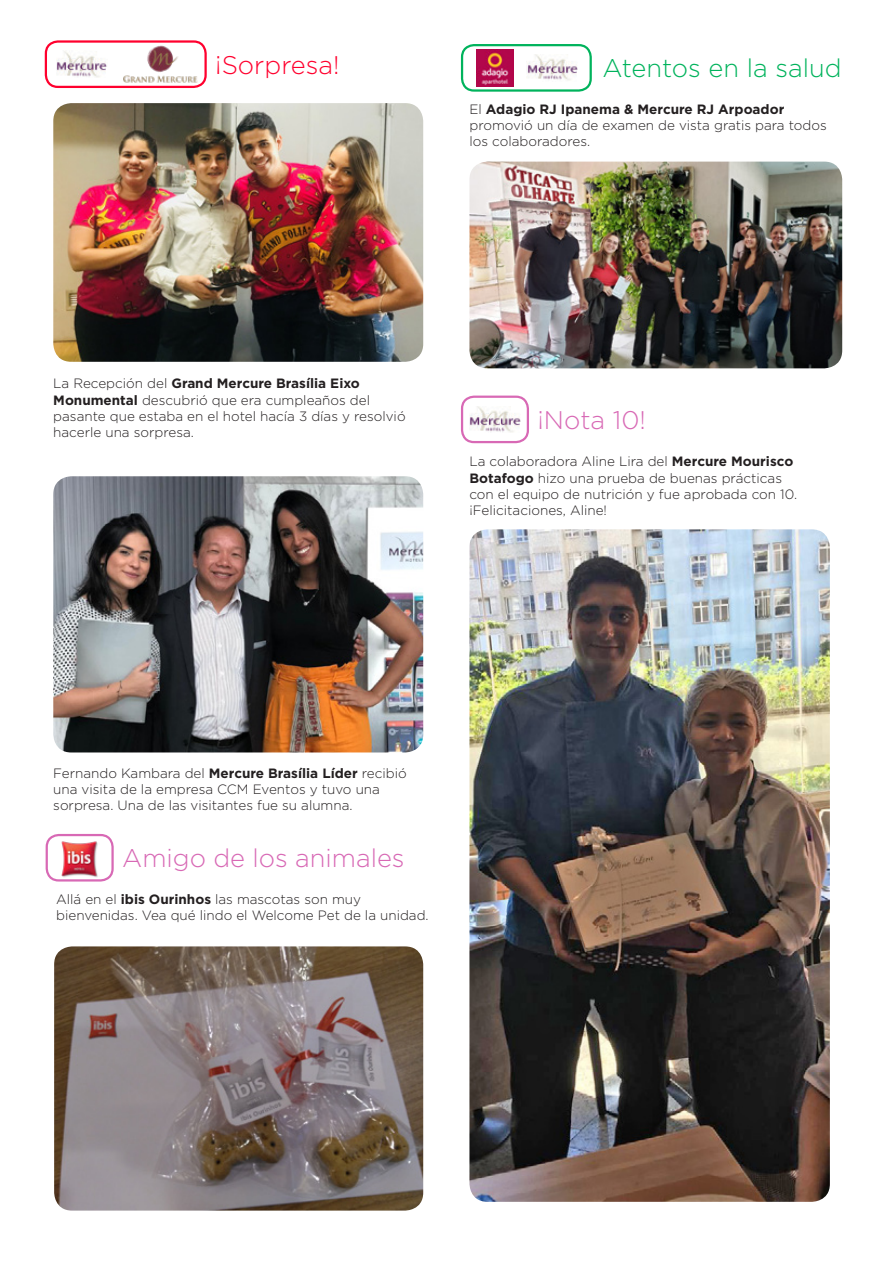
<style>
.page{position:relative;width:893px;height:1263px;background:#fff}
.page>*{position:absolute;margin:0;border:0;box-sizing:border-box;transform-origin:0 0}
.t1{font:300 25.5px "Gotham";color:#d869b5}
.t2{font:300 25.5px "Gotham";color:#00b35c}
.t3{font:300 25.5px "Gotham";color:#ff002e}
.t4{font:300 13.5px/16.2px "Gotham";color:#231f20}
.s1{font-weight:700}
</style>
<div class="page">
<div style="left:45px;top:40px;width:162px;height:48px;border:2px solid #ff002e;border-radius:12px"></div>
<img style="left:56px;top:51px;width:51px;height:27px">
<img style="left:53px;top:103px;width:370px;height:259px">
<img style="left:53px;top:476px;width:370px;height:276px">
<div style="left:461px;top:396px;width:68px;height:47px;border:2px solid #d869b5;border-radius:12px"></div>
<div style="left:46px;top:834px;width:68px;height:47px;border:2px solid #d869b5;border-radius:12px"></div>
<img style="left:469px;top:406px;width:51px;height:27px">
<img style="left:54px;top:946px;width:369px;height:264px">
<div style="left:461px;top:44px;width:131px;height:48px;border:2px solid #00b35c;border-radius:12px"></div>
<img style="left:527px;top:54px;width:51px;height:27px">
<img style="left:469px;top:162px;width:373px;height:206px">
<img style="left:469px;top:529px;width:361px;height:673px">
<img style="left:123px;top:45px;width:74px;height:38px">
<img style="left:61px;top:841px;width:37px;height:36px">
<img style="left:476px;top:49px;width:38px;height:38px">
<h1 class="t3" style="left:215px;top:49px;width:126px">¡Sorpresa!</h1>
<h1 class="t2" style="left:602px;top:52px;width:241px">Atentos en la salud</h1>
<p class="t4" style="left:469px;top:101px;width:359px">El <span class="s1">Adagio RJ Ipanema &amp; Mercure RJ Arpoador </span>promovió un día de examen de vista gratis para todos los colaboradores.</p>
<p class="t4" style="left:53px;top:375px;width:354px">La Recepción del <span class="s1">Grand Mercure Brasília Eixo Monumental</span> descubrió que era cumpleaños del pasante que estaba en el hotel hacía 3 días y resolvió hacerle una sorpresa.</p>
<h1 class="t1" style="left:537px;top:404px;width:110px">¡Nota 10!</h1>
<p class="t4" style="left:469px;top:453px;width:329px">La colaboradora Aline Lira del <span class="s1">Mercure Mourisco Botafogo</span> hizo una prueba de buenas prácticas con el equipo de nutrición y fue aprobada con 10. ¡Felicitaciones, Aline!</p>
<p class="t4" style="left:53px;top:764px;width:355px">Fernando Kambara del <span class="s1">Mercure Brasília Líder</span> recibió una visita de la empresa CCM Eventos y tuvo una sorpresa. Una de las visitantes fue su alumna.</p>
<h1 class="t1" style="left:122px;top:842px;width:284px">Amigo de los animales</h1>
<p class="t4" style="left:56px;top:890px;width:374px">Allá en el <span class="s1">ibis Ourinhos</span> las mascotas son muy bienvenidas. Vea qué lindo el Welcome Pet de la unidad.</p>
</div>
